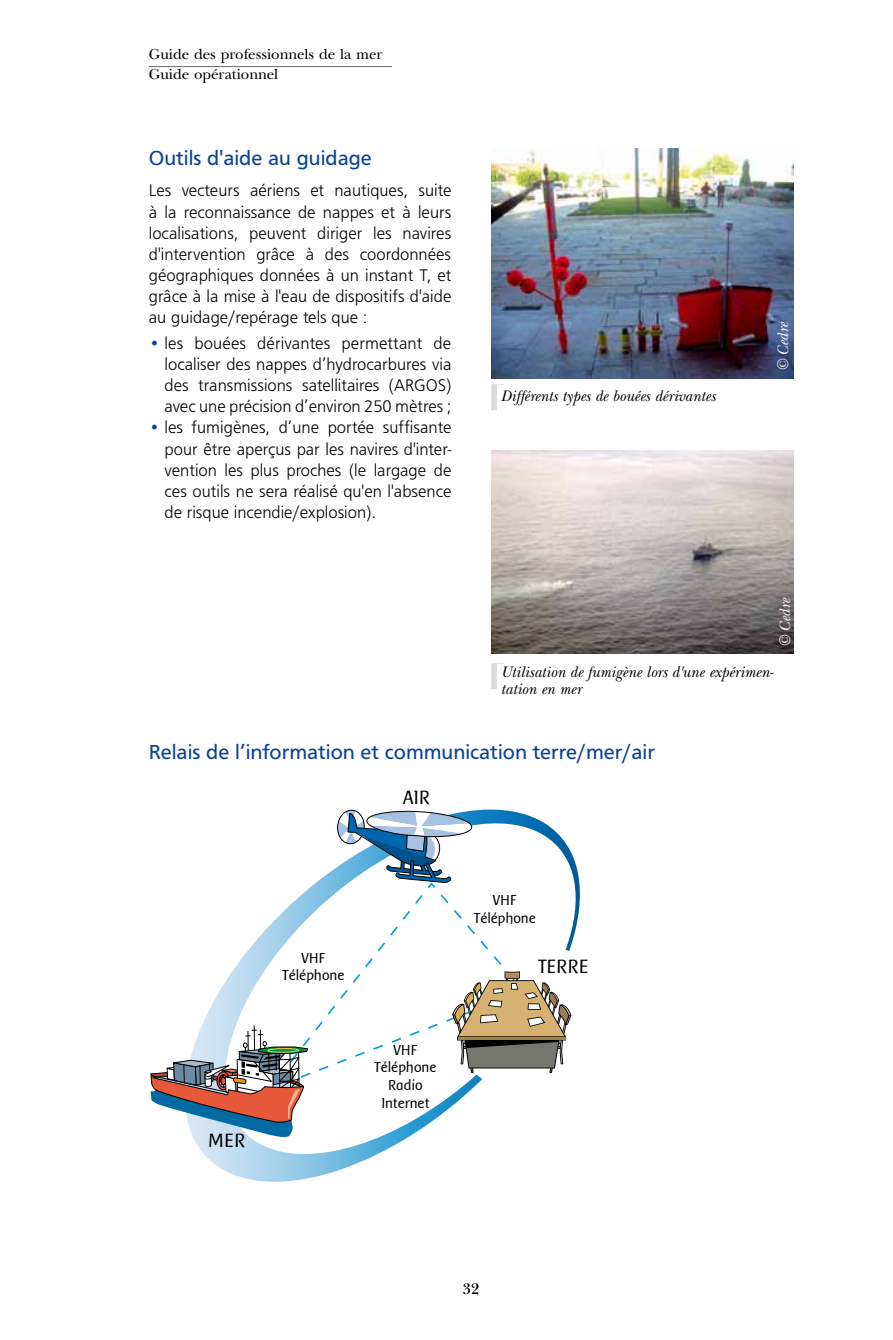
<style>
.page{position:relative;width:893px;height:1340px;background:#fff}
.page>*{position:absolute;margin:0;border:0;box-sizing:border-box;transform-origin:0 0}
.t1{font:21px "Frutus T";color:#0a4197}
.t2{font:19.95px "Baar Sophia";letter-spacing:.01em;color:#000}
.t3{font:17.5px/21.2px "Frutus T Ligh";color:#000;text-align:justify}
.t4{font:italic 15.75px/17.5px "New Basker Itc T";color:#000;scale:.95 1}
.t5{font:italic 15.75px "New Basker Itc T";color:#fff;scale:.95 1}
.t6{font:600 15.75px "New Basker Itc T";color:#000}
.t7{font:14.88px/17.8px "Baar Sophia";color:#000;text-align:center}
.t8{font:14.88px/20.7px "New Basker Itc T Roma";color:#000}
.s1{color:#0a4197}
</style>
<div class="page">
<hr style="left:149px;top:66px;width:243px;height:1px;background:#68676c">
<svg style="left:194px;top:809px;width:386px;height:373px"></svg>
<svg style="left:151px;top:810px;width:420px;height:329px"></svg>
<img style="left:491px;top:450px;width:303px;height:203px">
<img style="left:491px;top:149px;width:303px;height:230px">
<hr style="left:492px;top:384px;width:4px;height:26px;background:#d8dbdc">
<hr style="left:492px;top:663px;width:4px;height:26px;background:#d8dbdc">
<p class="t8" style="left:149px;top:44px;width:235px">Guide des professionnels de la mer<br>Guide opérationnel</p>
<p class="t1" style="left:149px;top:146px;width:224px">Outils d'aide au guidage</p>
<p class="t3" style="left:149px;top:180px;width:304px">Les vecteurs aériens et nautiques, suite à la reconnaissance de nappes et à leurs localisations, peuvent diriger les navires d'intervention grâce à des coordonnées géographiques données à un instant T, et grâce à la mise à l'eau de dispositifs d'aide au guidage/repérage tels que :</p>
<p class="t3" style="left:165px;top:332px;width:288px;text-indent:-16px"><span class="s1">•</span> les bouées dérivantes permettant de localiser des nappes d’hydrocarbures via des transmissions satellitaires (ARGOS) avec une précision d’environ 250 mètres ;</p>
<p class="t3" style="left:165px;top:417px;width:288px;text-indent:-16px"><span class="s1">•</span> les fumigènes, d’une portée suffisante pour être aperçus par les navires d'inter&shy;vention les plus proches (le largage de ces outils ne sera réalisé qu'en l'absence de risque incendie/explosion).</p>
<p class="t4" style="left:502px;top:388px;width:228px">Différents types de bouées dérivantes</p>
<p class="t5" style="left:774px;top:371px;width:53px;rotate:-90deg">© Cedre</p>
<p class="t5" style="left:776px;top:646px;width:53px;rotate:-90deg">© Cedre</p>
<p class="t4" style="left:502px;top:663px;width:288px">Utilisation de fumigène lors d'une expérimen&shy;tation en mer</p>
<p class="t1" style="left:149px;top:740px;width:508px">Relais de l’information et communication terre/mer/air</p>
<p class="t2" style="left:403px;top:786px;width:29px">AIR</p>
<p class="t2" style="left:209px;top:1129px;width:38px">MER</p>
<p class="t7" style="left:283px;top:948px;width:64px">VHF<br>Téléphone</p>
<p class="t7" style="left:375px;top:1040px;width:64px">VHF<br>Téléphone<br>Radio<br>Internet</p>
<p class="t7" style="left:474px;top:891px;width:64px">VHF<br>Téléphone</p>
<p class="t2" style="left:538px;top:955px;width:52px">TERRE</p>
<p class="t6" style="left:463px;top:1279px;width:18px">32</p>
</div>
